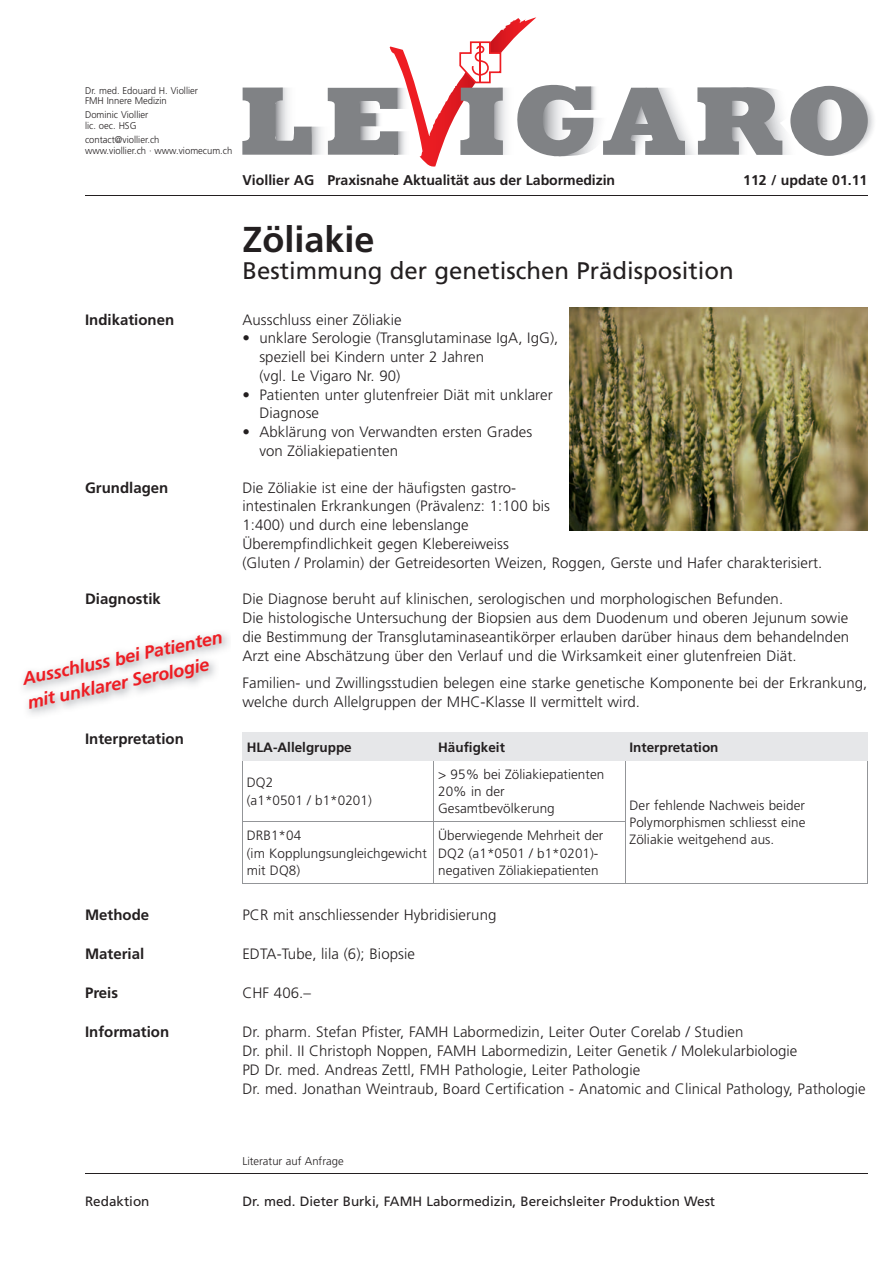
<style>
.page{position:relative;width:893px;height:1263px;background:#fff}
.page>*{position:absolute;margin:0;border:0;box-sizing:border-box;transform-origin:0 0}
.t1{font:700 36px "Frutiger LT Std";color:#231f20}
.t2{font:24px "Frutiger LT Std";color:#231f20}
.t3{font:italic 700 18px/24px "Frutiger LT Std";color:#ee1d23}
.t4{font:300 15px/18.8px "Frutiger LT Std";letter-spacing:.005em;color:#231f20}
.t5{font:700 15px "Frutiger LT Std";color:#231f20}
.t6{font:700 14.1px "Frutiger LT Std";letter-spacing:-.005em;color:#231f20}
.t7{font:300 13.5px/17.2px "Frutiger LT Std";letter-spacing:.005em;color:#231f20}
.t8{font:13.5px "Frutiger LT Std";color:#231f20}
.t9{font:700 13.5px "Frutiger LT Std";color:#231f20}
.t10{font:300 11.25px "Frutiger LT Std";color:#231f20}
.t11{font:300 9.75px/10.5px "Frutiger LT Std";color:#231f20}
</style>
<div class="page">
<svg style="left:242px;top:17px;width:632px;height:150px"></svg>
<hr style="left:85px;top:1173px;width:782px;height:1px;background:#231f20">
<hr style="left:85px;top:196px;width:782px;height:1px;background:#231f20">
<hr style="left:242px;top:760px;width:1px;height:61px;background:#939598">
<hr style="left:434px;top:760px;width:1px;height:61px;background:#939598">
<hr style="left:625px;top:760px;width:1px;height:61px;background:#939598">
<hr style="left:867px;top:760px;width:1px;height:62px;background:#939598">
<hr style="left:242px;top:821px;width:192px;height:1px;background:#939598">
<hr style="left:242px;top:822px;width:1px;height:61px;background:#939598">
<hr style="left:434px;top:821px;width:191px;height:1px;background:#939598">
<hr style="left:434px;top:822px;width:1px;height:61px;background:#939598">
<hr style="left:625px;top:822px;width:1px;height:61px;background:#939598">
<hr style="left:867px;top:822px;width:1px;height:61px;background:#939598">
<hr style="left:242px;top:883px;width:192px;height:1px;background:#939598">
<hr style="left:434px;top:883px;width:191px;height:1px;background:#939598">
<hr style="left:625px;top:883px;width:243px;height:1px;background:#939598">
<div style="left:242px;top:733px;width:626px;height:27px;background:#e6e7e9"></div>
<hr style="left:242px;top:760px;width:192px;height:1px;background:#e6e7e9">
<hr style="left:434px;top:760px;width:191px;height:1px;background:#e6e7e9">
<hr style="left:625px;top:760px;width:243px;height:1px;background:#e6e7e9">
<img style="left:570px;top:307px;width:297px;height:223px">
<p class="t11" style="left:85px;top:85px;width:115px">Dr. med. Edouard H. Viollier<br>FMH Innere Medizin</p>
<p class="t11" style="left:85px;top:110px;width:65px">Dominic Viollier lic. oec. HSG</p>
<p class="t11" style="left:85px;top:135px;width:149px">contact@viollier.ch<br>www.viollier.ch · www.viomecum.ch</p>
<p class="t6" style="left:242px;top:172px;width:374px">Viollier AG Praxisnahe Aktualität aus der Labormedizin</p>
<p class="t6" style="left:743px;top:172px;width:126px">112 / update 01.11</p>
<h1 class="t1" style="left:242px;top:219px;width:134px">Zöliakie</h1>
<h2 class="t2" style="left:242px;top:257px;width:493px">Bestimmung der genetischen Prädisposition</h2>
<p class="t5" style="left:85px;top:311px;width:91px">Indikationen</p>
<p class="t4" style="left:242px;top:310px;width:161px">Ausschluss einer Zöliakie</p>
<p class="t4" style="left:259px;top:329px;width:301px;text-indent:-17px">• unklare Serologie (Transglutaminase IgA, IgG), speziell bei Kindern unter 2 Jahren<br>(vgl. Le Vigaro Nr. 90)</p>
<p class="t4" style="left:259px;top:385px;width:295px;text-indent:-17px">• Patienten unter glutenfreier Diät mit unklarer<br>Diagnose</p>
<p class="t4" style="left:259px;top:423px;width:274px;text-indent:-17px">• Abklärung von Verwandten ersten Grades von Zöliakiepatienten</p>
<p class="t5" style="left:85px;top:479px;width:85px">Grundlagen</p>
<p class="t4" style="left:242px;top:478px;width:581px">Die Zöliakie ist eine der häufigsten gastro-<br>intestinalen Erkrankungen (Prävalenz: 1:100 bis<br>1:400) und durch eine lebenslange<br>Überempfindlichkeit gegen Klebereiweiss<br>(Gluten / Prolamin) der Getreidesorten Weizen, Roggen, Gerste und Hafer charakterisiert.</p>
<p class="t5" style="left:85px;top:590px;width:77px">Diagnostik</p>
<p class="t4" style="left:242px;top:590px;width:608px">Die Diagnose beruht auf klinischen, serologischen und morphologischen Befunden.<br>Die histologische Untersuchung der Biopsien aus dem Duodenum und oberen Jejunum sowie die Bestimmung der Transglutaminaseantikörper erlauben darüber hinaus dem behandelnden Arzt eine Abschätzung über den Verlauf und die Wirksamkeit einer glutenfreien Diät.</p>
<p class="t4" style="left:242px;top:674px;width:626px">Familien- und Zwillingsstudien belegen eine starke genetische Komponente bei der Erkrankung, welche durch Allelgruppen der MHC-Klasse II vermittelt wird.</p>
<p class="t5" style="left:85px;top:730px;width:100px">Interpretation</p>
<p class="t3" style="left:20px;top:667px;width:205px;rotate:-12deg">Ausschluss bei Patienten mit unklarer Serologie</p>
<p class="t9" style="left:247px;top:739px;width:107px">HLA-Allelgruppe</p>
<p class="t9" style="left:438px;top:739px;width:68px">Häufigkeit</p>
<p class="t9" style="left:629px;top:739px;width:91px">Interpretation</p>
<p class="t7" style="left:247px;top:774px;width:127px">DQ2<br>(a1*0501 / b1*0201)</p>
<p class="t7" style="left:438px;top:766px;width:168px">&gt; 95% bei Zöliakiepatienten<br>20% in der<br>Gesamtbevölkerung</p>
<p class="t7" style="left:629px;top:796px;width:177px">Der fehlende Nachweis beider<br>Polymorphismen schliesst eine</p>
<p class="t7" style="left:438px;top:827px;width:167px">Überwiegende Mehrheit der<br>DQ2 (a1*0501 / b1*0201)- negativen Zöliakiepatienten</p>
<p class="t7" style="left:247px;top:827px;width:56px">DRB1*04</p>
<p class="t7" style="left:629px;top:831px;width:146px">Zöliakie weitgehend aus.</p>
<p class="t7" style="left:247px;top:844px;width:181px">(im Kopplungsungleichgewicht mit DQ8)</p>
<p class="t5" style="left:85px;top:906px;width:66px">Methode</p>
<p class="t4" style="left:242px;top:906px;width:256px">PCR mit anschliessender Hybridisierung</p>
<p class="t5" style="left:85px;top:945px;width:61px">Material</p>
<p class="t4" style="left:242px;top:945px;width:174px">EDTA-Tube, lila (6); Biopsie</p>
<p class="t5" style="left:85px;top:984px;width:35px">Preis</p>
<p class="t4" style="left:242px;top:984px;width:70px">CHF 406.–</p>
<p class="t5" style="left:85px;top:1023px;width:86px">Information</p>
<p class="t4" style="left:242px;top:1023px;width:625px">Dr. pharm. Stefan Pfister, FAMH Labormedizin, Leiter Outer Corelab / Studien<br>Dr. phil. II Christoph Noppen, FAMH Labormedizin, Leiter Genetik / Molekularbiologie<br>PD Dr. med. Andreas Zettl, FMH Pathologie, Leiter Pathologie<br>Dr. med. Jonathan Weintraub, Board Certification - Anatomic and Clinical Pathology, Pathologie</p>
<p class="t10" style="left:242px;top:1155px;width:103px">Literatur auf Anfrage</p>
<p class="t8" style="left:85px;top:1193px;width:66px">Redaktion</p>
<p class="t8" style="left:242px;top:1193px;width:474px">Dr. med. Dieter Burki, FAMH Labormedizin, Bereichsleiter Produktion West</p>
</div>
